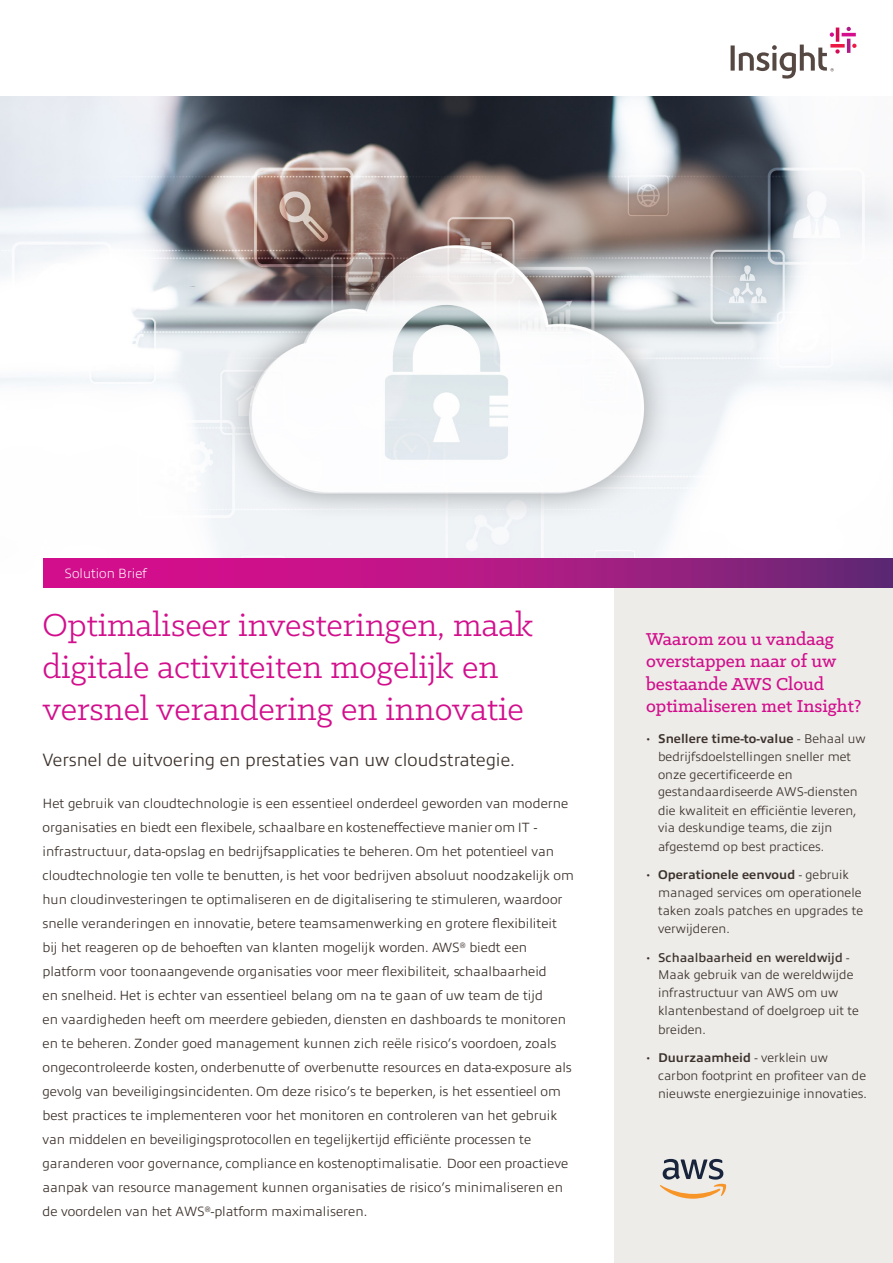
<style>
.page{position:relative;width:893px;height:1263px;background:#fff}
.page>*{position:absolute;margin:0;border:0;box-sizing:border-box;transform-origin:0 0}
.t1{font:36px/42px "Klinic Slab";color:#d20e8c}
.body_copy{font:500 19.5px/22.5px "Klinic Slab";color:#d20e8c}
.t2{font:300 18px "Allumi Pro";color:#3d322c}
.t3{font:300 13.5px/24px "Allumi Pro";color:#3d322c}
.body_copy-2{font:200 13.5px "Allumi Pro";color:#fff}
.t4{font:300 12.75px/18px "Allumi Pro";color:#3d322c}
.s1{font-family:"Klinic Slab"}
.s2{font-weight:700}
.s3{font-weight:600}
</style>
<div class="page">
<img style="left:0;top:96px;width:893px;height:462px">
<svg style="left:846px;top:27px;width:5px;height:4px"></svg>
<hr style="left:847px;top:39px;width:3px;height:14px;background:#b01c87">
<hr style="left:836px;top:28px;width:3px;height:14px;background:#d30c55">
<svg style="left:830px;top:32px;width:4px;height:5px"></svg>
<hr style="left:842px;top:33px;width:14px;height:3px;background:#d40e8c">
<svg style="left:852px;top:44px;width:4px;height:4px"></svg>
<svg style="left:830px;top:44px;width:15px;height:4px"></svg>
<svg style="left:731px;top:45px;width:109px;height:34px"></svg>
<div style="left:614px;top:588px;width:279px;height:675px;background:#edece9"></div>
<svg style="left:43px;top:558px;width:850px;height:30px;background:#ad1983"></svg>
<svg style="left:660px;top:1159px;width:66px;height:40px"></svg>
<p class="body_copy-2" style="left:64px;top:564px;width:84px">Solution Brief</p>
<p class="t1" style="left:43px;top:603px;width:492px">Optimaliseer investeringen, maak digitale activiteiten mogelijk en versnel verandering en innovatie</p>
<p class="t2" style="left:43px;top:747px;width:474px">Versnel de uitvoering en prestaties van uw cloudstrategie.</p>
<p class="t3" style="left:43px;top:791px;width:533px">Het gebruik van cloudtechnologie is een essentieel onderdeel geworden van moderne organisaties en biedt een flexibele, schaalbare en kosteneffectieve manier om IT - infrastructuur, data-opslag en bedrijfsapplicaties te beheren. Om het potentieel van cloudtechnologie ten volle te benutten, is het voor bedrijven absoluut noodzakelijk om hun cloudinvesteringen te optimaliseren en de digitalisering te stimuleren, waardoor snelle veranderingen en innovatie, betere teamsamenwerking en grotere flexibiliteit bij het reageren op de behoeften van klanten mogelijk worden. AWS<sup>®</sup> biedt een platform voor toonaangevende organisaties voor meer flexibiliteit, schaalbaarheid<br>en snelheid. Het is echter van essentieel belang om na te gaan of uw team de tijd<br>en vaardigheden heeft om meerdere gebieden, diensten en dashboards te monitoren en te beheren. Zonder goed management kunnen zich reële risico’s voordoen, zoals ongecontroleerde kosten, onderbenutte of overbenutte resources en data-exposure als gevolg van beveiligingsincidenten. Om deze risico’s te beperken, is het essentieel om best practices te implementeren voor het monitoren en controleren van het gebruik van middelen en beveiligingsprotocollen en tegelijkertijd efficiënte processen te garanderen voor governance, compliance en kostenoptimalisatie. Door een proactieve aanpak van resource management kunnen organisaties de risico’s minimaliseren en de voordelen van het AWS<sup>®</sup>-platform maximaliseren.</p>
<p class="body_copy" style="left:646px;top:627px;width:217px">Waarom zou u vandaag overstappen naar of uw bestaande AWS Cloud optimaliseren met Insight?</p>
<p class="t4" style="left:658px;top:728px;width:209px;text-indent:-12px"><span class="s1">•</span> <span class="s2">Snellere time-to-value</span> - Behaal uw bedrijfsdoelstellingen sneller met onze gecertificeerde en gestandaardiseerde AWS-diensten die kwaliteit en efficiëntie leveren, via deskundige teams, die zijn afgestemd op best practices.</p>
<p class="t4" style="left:658px;top:864px;width:206px;text-indent:-12px"><span class="s1">•</span> <span class="s2">Operationele eenvoud</span> - gebruik managed services om operationele taken zoals patches en upgrades te verwijderen.</p>
<p class="t4" style="left:658px;top:947px;width:202px;text-indent:-12px"><span class="s1">•</span> <span class="s3">Schaalbaarheid en wereldwijd</span> -<br>Maak gebruik van de wereldwijde infrastructuur van AWS om uw klantenbestand of doelgroep uit te breiden.</p>
<p class="t4" style="left:658px;top:1047px;width:210px;text-indent:-12px"><span class="s1">•</span> <span class="s2">Duurzaamheid</span> - verklein uw carbon footprint en profiteer van de nieuwste energiezuinige innovaties.</p>
</div>
